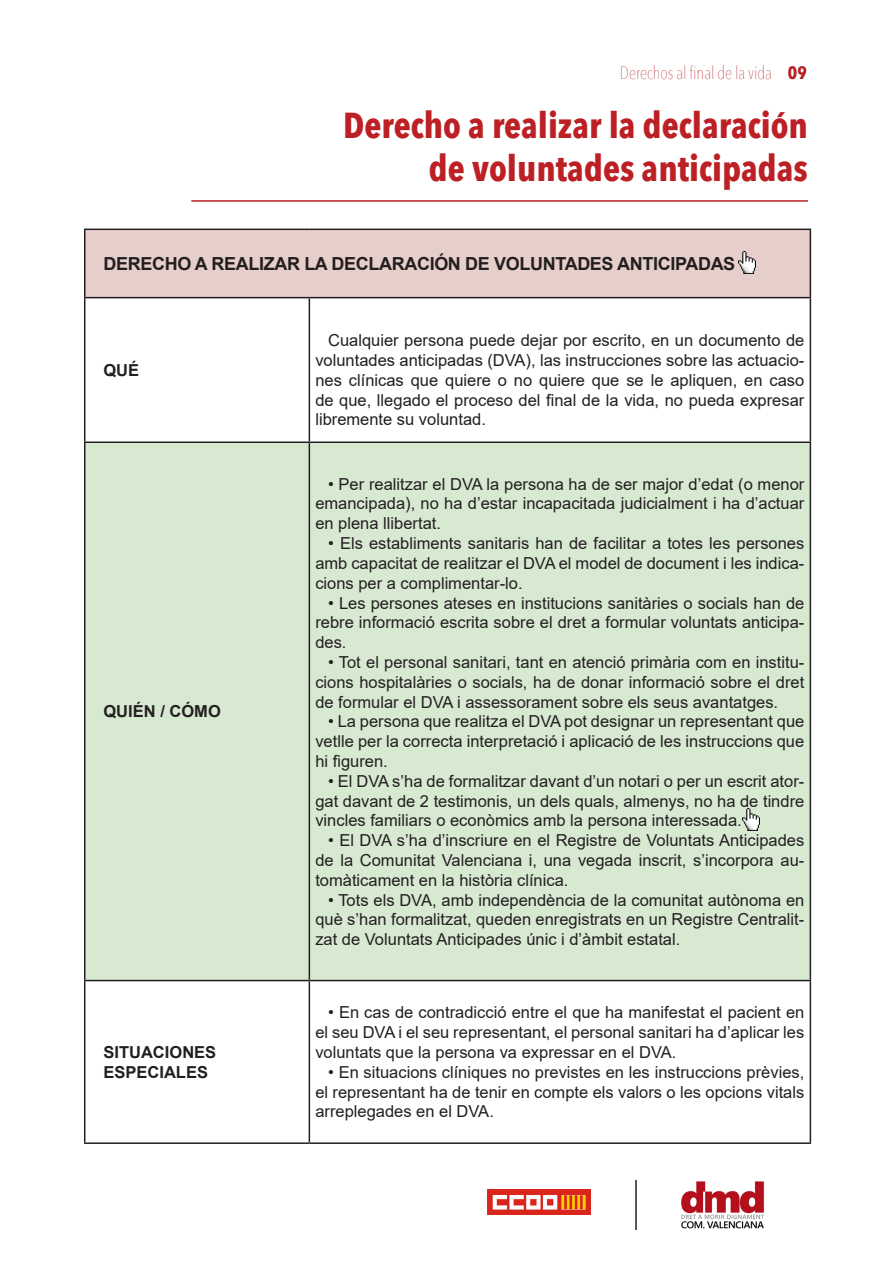
<style>
.page{position:relative;width:893px;height:1263px;background:#fff}
.page>*{position:absolute;margin:0;border:0;box-sizing:border-box;transform-origin:0 0}
.t1{font:700 36px "Avenir Next Condensed";color:#bc2024}
.t2{font:700 18px "Arial";letter-spacing:-.02em;color:#231f20}
.t3{font:200 18px "Avenir Next Condensed";color:#b81f24}
.t4{font:16.5px/19.8px "Arial";color:#231f20;text-align:justify}
.t5{font:700 16.5px "Arial";color:#231f20}
.s1{font-weight:700}
</style>
<div class="page">
<hr style="left:191px;top:200px;width:617px;height:2px;background:#bc2024">
<hr style="left:635px;top:1180px;width:2px;height:50px;background:#231f20">
<img style="left:488px;top:1189px;width:102px;height:25px">
<img style="left:681px;top:1181px;width:84px;height:48px">
<div style="left:85px;top:229px;width:725px;height:69px;background:#e6cecb"></div>
<div style="left:85px;top:443px;width:725px;height:537px;background:#d8e9d2"></div>
<hr style="left:84px;top:229px;width:225px;height:1px;background:#231f20">
<hr style="left:84px;top:230px;width:1px;height:67px;background:#231f20">
<hr style="left:309px;top:229px;width:502px;height:1px;background:#231f20">
<hr style="left:810px;top:230px;width:1px;height:67px;background:#231f20">
<hr style="left:84px;top:297px;width:225px;height:1px;background:#231f20">
<hr style="left:84px;top:298px;width:1px;height:143px;background:#231f20">
<hr style="left:309px;top:297px;width:502px;height:1px;background:#231f20">
<hr style="left:309px;top:298px;width:1px;height:143px;background:#231f20">
<hr style="left:810px;top:298px;width:1px;height:143px;background:#231f20">
<hr style="left:84px;top:441px;width:225px;height:2px;background:#231f20">
<hr style="left:84px;top:443px;width:1px;height:537px;background:#231f20">
<hr style="left:309px;top:441px;width:502px;height:2px;background:#231f20">
<hr style="left:309px;top:443px;width:1px;height:537px;background:#231f20">
<hr style="left:810px;top:443px;width:1px;height:537px;background:#231f20">
<hr style="left:84px;top:980px;width:225px;height:1px;background:#231f20">
<hr style="left:84px;top:981px;width:1px;height:161px;background:#231f20">
<hr style="left:309px;top:980px;width:502px;height:1px;background:#231f20">
<hr style="left:309px;top:981px;width:1px;height:161px;background:#231f20">
<hr style="left:810px;top:981px;width:1px;height:161px;background:#231f20">
<hr style="left:84px;top:1142px;width:225px;height:2px;background:#231f20">
<hr style="left:309px;top:1142px;width:502px;height:2px;background:#231f20">
<img style="left:738px;top:251px;width:18px;height:22px">
<img style="left:743px;top:808px;width:17px;height:22px">
<p class="t3" style="left:620px;top:62px;width:188px">Derechos al final de la vida <span class="s1">09</span></p>
<p class="t1" style="left:343px;top:103px;width:466px">Derecho a realizar la declaración</p>
<p class="t1" style="left:429px;top:147px;width:381px">de voluntades anticipadas</p>
<p class="t2" style="left:103px;top:251px;width:633px">DERECHO A REALIZAR LA DECLARACIÓN DE VOLUNTADES ANTICIPADAS</p>
<p class="t5" style="left:103px;top:358px;width:37px">QUÉ</p>
<p class="t5" style="left:103px;top:700px;width:119px">QUIÉN / CÓMO</p>
<p class="t5" style="left:103px;top:1040px;width:114px">SITUACIONES</p>
<p class="t5" style="left:103px;top:1060px;width:106px">ESPECIALES</p>
<p class="t4" style="left:315px;top:330px;width:491px;text-indent:13px">Cualquier persona puede dejar por escrito, en un documento de voluntades anticipadas (DVA), las instrucciones sobre las actuacio&shy;nes clínicas que quiere o no quiere que se le apliquen, en caso de que, llegado el proceso del final de la vida, no pueda expresar libremente su voluntad.</p>
<p class="t4" style="left:315px;top:474px;width:491px;text-indent:13px">• Per realitzar el DVA la persona ha de ser major d’edat (o menor emancipada), no ha d’estar incapacitada judicialment i ha d’actuar en plena llibertat.</p>
<p class="t4" style="left:315px;top:533px;width:490px;text-indent:13px">• Els establiments sanitaris han de facilitar a totes les persones amb capacitat de realitzar el DVA el model de document i les indica&shy;cions per a complimentar-lo.</p>
<p class="t4" style="left:315px;top:593px;width:490px;text-indent:13px">• Les persones ateses en institucions sanitàries o socials han de rebre informació escrita sobre el dret a formular voluntats anticipa&shy;des.</p>
<p class="t4" style="left:315px;top:652px;width:490px;text-indent:13px">• Tot el personal sanitari, tant en atenció primària com en institu&shy;cions hospitalàries o socials, ha de donar informació sobre el dret de formular el DVA i assessorament sobre els seus avantatges.</p>
<p class="t4" style="left:315px;top:711px;width:490px;text-indent:13px">• La persona que realitza el DVA pot designar un representant que vetlle per la correcta interpretació i aplicació de les instruccions que hi figuren.</p>
<p class="t4" style="left:315px;top:771px;width:490px;text-indent:13px">• El DVA s’ha de formalitzar davant d’un notari o per un escrit ator&shy;gat davant de 2 testimonis, un dels quals, almenys, no ha de tindre vincles familiars o econòmics amb la persona interessada.</p>
<p class="t4" style="left:315px;top:830px;width:490px;text-indent:13px">• El DVA s’ha d’inscriure en el Registre de Voluntats Anticipades de la Comunitat Valenciana i, una vegada inscrit, s’incorpora au&shy;tomàticament en la història clínica.</p>
<p class="t4" style="left:315px;top:890px;width:490px;text-indent:13px">• Tots els DVA, amb independència de la comunitat autònoma en què s’han formalitzat, queden enregistrats en un Registre Centralit&shy;zat de Voluntats Anticipades únic i d’àmbit estatal.</p>
<p class="t4" style="left:315px;top:1002px;width:490px;text-indent:13px">• En cas de contradicció entre el que ha manifestat el pacient en el seu DVA i el seu representant, el personal sanitari ha d’aplicar les voluntats que la persona va expressar en el DVA.</p>
<p class="t4" style="left:315px;top:1062px;width:490px;text-indent:13px">• En situacions clíniques no previstes en les instruccions prèvies, el representant ha de tenir en compte els valors o les opcions vitals arreplegades en el DVA.</p>
</div>
